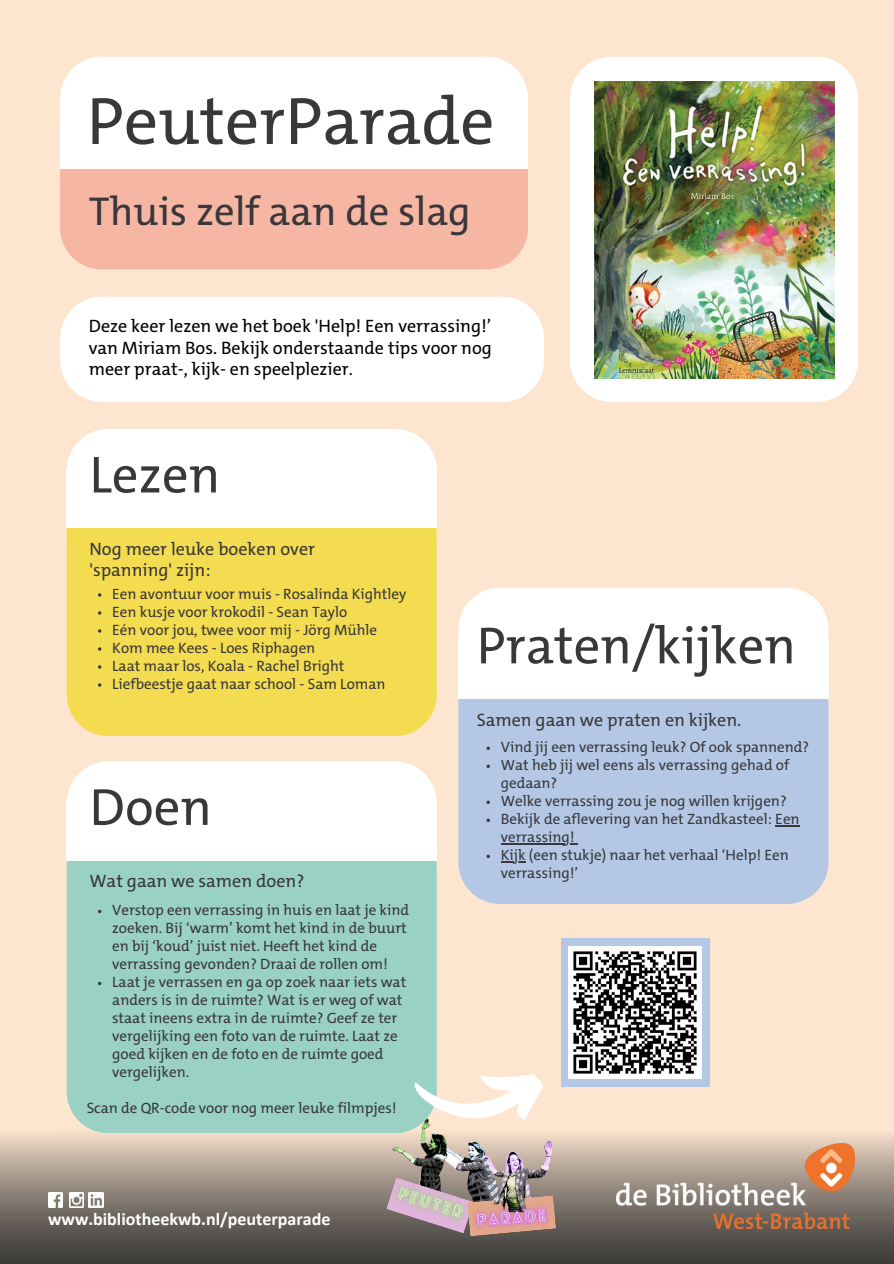
<style>
.page{position:relative;width:894px;height:1264px;background:#fff}
.page>*{position:absolute;margin:0;border:0;box-sizing:border-box;transform-origin:0 0}
.t1{font:67.5px "The Mix C5 s";color:#39373a}
.t2{font:52.5px "The Mix C5 s";color:#39373a}
.t3{font:40.5px "The Mix C5 s";color:#39373a}
.t4{font:18px "The Mix C5 s";color:#000}
.t5{font:18px "The Mix C5 s";color:#39373a}
.t6{font:700 18px "Calibri";color:#fff}
.t7{font:15px/18px "The Mix C5 s";color:#39373a}
</style>
<div class="page">
<div style="left:0;top:0;width:893px;height:1263px;background:#fde5d0"></div>
<img style="left:0;top:1093px;width:893px;height:170px">
<img style="left:616px;top:1143px;width:238px;height:85px">
<img style="left:391px;top:1113px;width:165px;height:64px">
<img style="left:366px;top:1158px;width:128px;height:93px">
<svg style="left:386px;top:1177px;width:170px;height:59px;background:#9e9193"></svg>
<img style="left:452px;top:1183px;width:121px;height:72px">
<div style="left:60px;top:57px;width:468px;height:63px;background:#fff"></div>
<div style="left:60px;top:169px;width:468px;height:100px;background:#f6b6a4"></div>
<div style="left:60px;top:120px;width:468px;height:49px;background:#fff"></div>
<div style="left:67px;top:429px;width:369px;height:40px;background:#fff"></div>
<div style="left:67px;top:528px;width:369px;height:208px;background:#f3dc4f"></div>
<div style="left:67px;top:469px;width:369px;height:59px;background:#fff"></div>
<div style="left:60px;top:297px;width:484px;height:105px;background:#fff"></div>
<div style="left:458px;top:587px;width:370px;height:53px;background:#fff"></div>
<div style="left:458px;top:698px;width:370px;height:206px;background:#b4c8e6"></div>
<div style="left:458px;top:640px;width:370px;height:58px;background:#fff"></div>
<svg style="left:67px;top:761px;width:369px;height:40px;background:#fefdfc"></svg>
<div style="left:67px;top:860px;width:369px;height:273px;background:#99d1c4"></div>
<div style="left:67px;top:801px;width:369px;height:59px;background:#fff"></div>
<svg style="left:570px;top:57px;width:287px;height:345px;background:#fbfaf8"></svg>
<div style="left:560px;top:938px;width:149px;height:148px;background:#b4c8e6"></div>
<svg style="left:413px;top:1073px;width:130px;height:49px"></svg>
<svg style="left:486px;top:746px;width:4px;height:4px"></svg>
<svg style="left:486px;top:764px;width:4px;height:4px"></svg>
<svg style="left:486px;top:800px;width:4px;height:4px"></svg>
<svg style="left:486px;top:818px;width:4px;height:4px"></svg>
<svg style="left:775px;top:825px;width:24px;height:1px"></svg>
<hr style="left:500px;top:843px;width:74px;height:1px;background:#39373a">
<svg style="left:486px;top:854px;width:4px;height:4px"></svg>
<svg style="left:500px;top:861px;width:25px;height:1px"></svg>
<svg style="left:98px;top:909px;width:3px;height:4px"></svg>
<svg style="left:98px;top:981px;width:3px;height:4px"></svg>
<img style="left:48px;top:1192px;width:15px;height:15px">
<img style="left:69px;top:1192px;width:15px;height:15px">
<img style="left:89px;top:1192px;width:14px;height:15px">
<img style="left:568px;top:946px;width:133px;height:132px">
<img style="left:594px;top:82px;width:239px;height:297px">
<p class="t1" style="left:87px;top:94px;width:409px">PeuterParade</p>
<p class="t3" style="left:89px;top:195px;width:383px">Thuis zelf aan de slag</p>
<p class="t4" style="left:89px;top:319px;width:404px">Deze keer lezen we het boek 'Help! Een verrassing!’</p>
<p class="t4" style="left:89px;top:340px;width:404px">van Miriam Bos. Bekijk onderstaande tips voor nog</p>
<p class="t4" style="left:89px;top:362px;width:265px">meer praat-, kijk- en speelplezier.</p>
<p class="t2" style="left:89px;top:453px;width:132px">Lezen</p>
<p class="t5" style="left:89px;top:541px;width:227px">Nog meer leuke boeken over</p>
<p class="t5" style="left:89px;top:563px;width:122px">'spanning' zijn:</p>
<p class="t7" style="left:112px;top:586px;width:295px">Een avontuur voor muis - Rosalinda Kightley</p>
<p class="t7" style="left:112px;top:604px;width:236px">Een kusje voor krokodil - Sean Taylo</p>
<p class="t7" style="left:112px;top:622px;width:266px">Eén voor jou, twee voor mij - Jörg Mühle</p>
<p class="t7" style="left:112px;top:640px;width:204px">Kom mee Kees - Loes Riphagen</p>
<p class="t7" style="left:112px;top:658px;width:234px">Laat maar los, Koala - Rachel Bright</p>
<p class="t7" style="left:112px;top:676px;width:275px">Liefbeestje gaat naar school - Sam Loman</p>
<p class="t2" style="left:89px;top:786px;width:124px">Doen</p>
<p class="t5" style="left:89px;top:873px;width:216px">Wat gaan we samen doen?</p>
<p class="t7" style="left:112px;top:902px;width:298px">Verstop een verrassing in huis en laat je kind zoeken. Bij ‘warm’ komt het kind in de buurt en bij ‘koud’ juist niet. Heeft het kind de verrassing gevonden? Draai de rollen om!</p>
<p class="t7" style="left:112px;top:974px;width:295px">Laat je verrassen en ga op zoek naar iets wat anders is in de ruimte? Wat is er weg of wat staat ineens extra in de ruimte? Geef ze ter vergelijking een foto van de ruimte. Laat ze goed kijken en de foto en de ruimte goed vergelijken.</p>
<p class="t7" style="left:87px;top:1100px;width:311px">Scan de QR-code voor nog meer leuke filmpjes!</p>
<p class="t6" style="left:48px;top:1211px;width:283px">www.bibliotheekwb.nl/peuterparade</p>
<p class="t2" style="left:476px;top:624px;width:320px">Praten/kijken</p>
<p class="t5" style="left:476px;top:712px;width:266px">Samen gaan we praten en kijken.</p>
<p class="t7" style="left:500px;top:739px;width:310px">Vind jij een verrassing leuk? Of ook spannend?</p>
<p class="t7" style="left:500px;top:757px;width:290px">Wat heb jij wel eens als verrassing gehad of gedaan?</p>
<p class="t7" style="left:500px;top:793px;width:287px">Welke verrassing zou je nog willen krijgen?</p>
<p class="t7" style="left:500px;top:811px;width:300px">Bekijk de aflevering van het Zandkasteel: Een verrassing!</p>
<p class="t7" style="left:500px;top:847px;width:289px">Kijk (een stukje) naar het verhaal ‘Help! Een verrassing!’</p>
</div>
